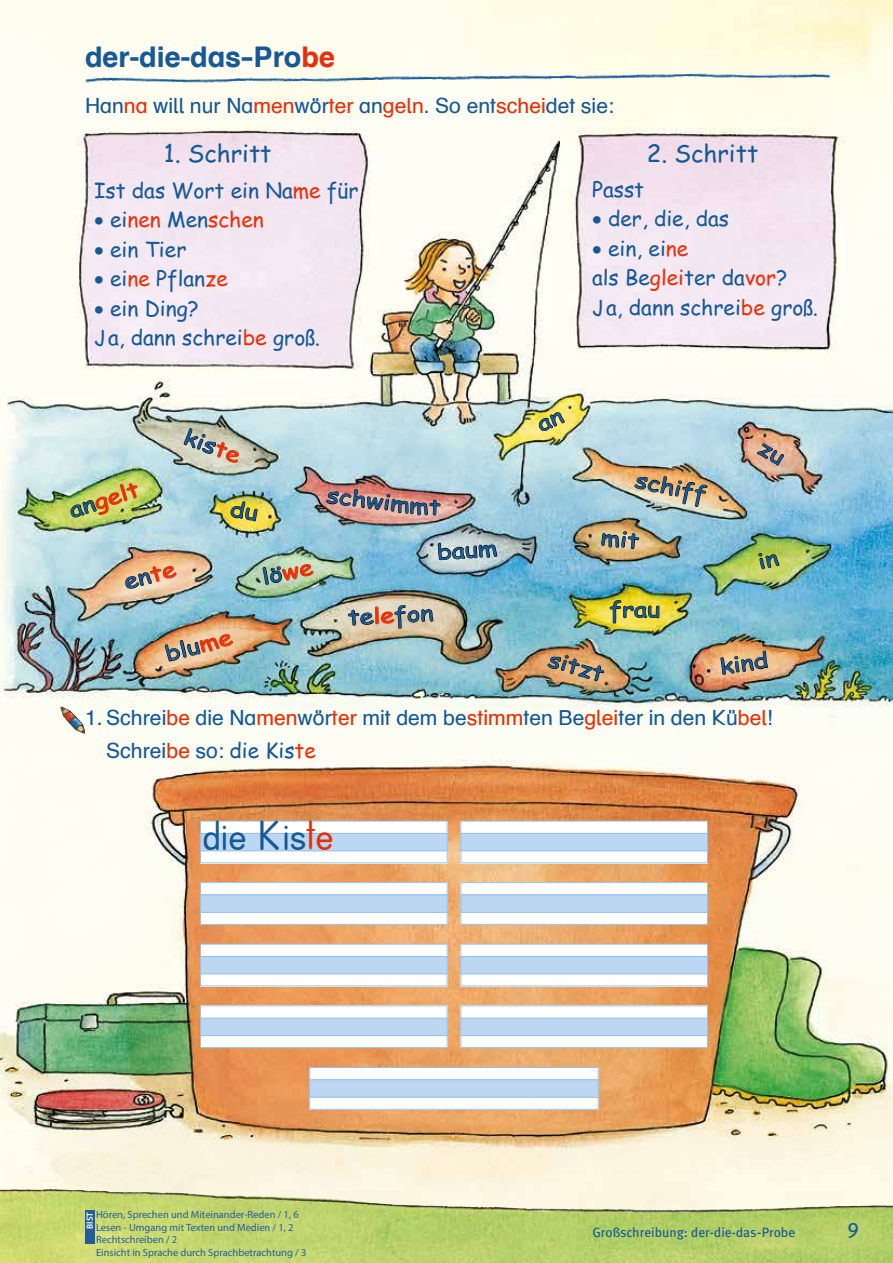
<style>
.page{position:relative;width:893px;height:1263px;background:#fff}
.page>*{position:absolute;margin:0;border:0;box-sizing:border-box;transform-origin:0 0}
.t1{font:42px "Fara Rund OE Light";color:#165995}
.t2{font:28.5px "Schulbuch Nord OE Bold";color:#165995}
.t3{font:24px "Comic Sans MSOE";color:#165995}
.t4{font:21px/29.4px "Comic Sans MSOE";color:#165995}
.t5{font:21px/33px "Schulbuch Nord OE Roman";color:#165995}
.t6{font:21px "Comic Sans MSOE";color:#165995;scale:1.2 1}
.t7{font:21px "Comic Sans MSOE";color:#e63009}
.t8{font:21px "Comic Sans MSOE";color:#e63009;scale:1.2 1}
.t9{font:21px "Meta Book Expert";color:#165995}
.t10{font:13.5px "Meta";letter-spacing:-.005em;color:#165995}
.t11{font:10.5px/12.6px "Myriad Pro";color:#255d9c}
.t12{font:600 9px "Myriad Pro";color:#fff}
.s1{color:#e63009}
.s2{color:#165995}
.s3{font-family:"Comic Sans MSOE"}
.s4{font-family:"Comic Sans MSOE";color:#e63009}
</style>
<div class="page">
<img style="left:0;top:0;width:893px;height:1189px">
<img style="left:0;top:1189px;width:893px;height:74px">
<img style="left:81px;top:60px;width:755px;height:35px">
<img style="left:60px;top:707px;width:25px;height:27px">
<img style="left:70px;top:484px;width:68px;height:34px">
<svg style="left:263px;top:553px;width:50px;height:33px;background:#abb192"></svg>
<svg style="left:125px;top:566px;width:51px;height:23px"></svg>
<svg style="left:165px;top:634px;width:68px;height:28px;background:#d6a37d"></svg>
<img style="left:348px;top:605px;width:85px;height:75px">
<svg style="left:610px;top:600px;width:49px;height:24px"></svg>
<svg style="left:720px;top:651px;width:48px;height:34px;background:#c09770"></svg>
<svg style="left:183px;top:428px;width:56px;height:35px;background:#beb4a1"></svg>
<svg style="left:548px;top:655px;width:56px;height:26px"></svg>
<div style="left:200px;top:821px;width:248px;height:42px;background:#fff"></div>
<div style="left:200px;top:833px;width:248px;height:17px;background:#bcd7f2"></div>
<hr style="left:200px;top:833px;width:248px;height:1px;background:#95c0e8">
<hr style="left:200px;top:850px;width:248px;height:1px;background:#95c0e8">
<div style="left:200px;top:821px;width:248px;height:42px;border:1px solid #95c0e8"></div>
<div style="left:460px;top:821px;width:248px;height:42px;background:#fff"></div>
<div style="left:460px;top:833px;width:248px;height:17px;background:#bcd7f2"></div>
<hr style="left:460px;top:833px;width:248px;height:1px;background:#95c0e8">
<hr style="left:460px;top:850px;width:248px;height:1px;background:#95c0e8">
<div style="left:460px;top:821px;width:248px;height:42px;border:1px solid #95c0e8"></div>
<div style="left:200px;top:882px;width:248px;height:43px;background:#fff"></div>
<div style="left:200px;top:895px;width:248px;height:17px;background:#bcd7f2"></div>
<hr style="left:200px;top:894px;width:248px;height:1px;background:#95c0e8">
<hr style="left:200px;top:912px;width:248px;height:1px;background:#95c0e8">
<div style="left:200px;top:882px;width:248px;height:43px;border:1px solid #95c0e8"></div>
<div style="left:460px;top:882px;width:248px;height:43px;background:#fff"></div>
<div style="left:460px;top:895px;width:248px;height:17px;background:#bcd7f2"></div>
<hr style="left:460px;top:894px;width:248px;height:1px;background:#95c0e8">
<hr style="left:460px;top:912px;width:248px;height:1px;background:#95c0e8">
<div style="left:460px;top:882px;width:248px;height:43px;border:1px solid #95c0e8"></div>
<div style="left:200px;top:944px;width:248px;height:42px;background:#fff"></div>
<div style="left:200px;top:956px;width:248px;height:17px;background:#bcd7f2"></div>
<hr style="left:200px;top:956px;width:248px;height:1px;background:#95c0e8">
<hr style="left:200px;top:973px;width:248px;height:1px;background:#95c0e8">
<div style="left:200px;top:944px;width:248px;height:42px;border:1px solid #95c0e8"></div>
<div style="left:460px;top:944px;width:248px;height:42px;background:#fff"></div>
<div style="left:460px;top:956px;width:248px;height:17px;background:#bcd7f2"></div>
<hr style="left:460px;top:956px;width:248px;height:1px;background:#95c0e8">
<hr style="left:460px;top:973px;width:248px;height:1px;background:#95c0e8">
<div style="left:460px;top:944px;width:248px;height:42px;border:1px solid #95c0e8"></div>
<div style="left:200px;top:1005px;width:248px;height:43px;background:#fff"></div>
<div style="left:200px;top:1018px;width:248px;height:17px;background:#bcd7f2"></div>
<hr style="left:200px;top:1018px;width:248px;height:1px;background:#95c0e8">
<hr style="left:200px;top:1035px;width:248px;height:1px;background:#95c0e8">
<div style="left:200px;top:1005px;width:248px;height:43px;border:1px solid #95c0e8"></div>
<div style="left:460px;top:1005px;width:248px;height:43px;background:#fff"></div>
<div style="left:460px;top:1018px;width:248px;height:17px;background:#bcd7f2"></div>
<hr style="left:460px;top:1018px;width:248px;height:1px;background:#95c0e8">
<hr style="left:460px;top:1035px;width:248px;height:1px;background:#95c0e8">
<div style="left:460px;top:1005px;width:248px;height:43px;border:1px solid #95c0e8"></div>
<div style="left:309px;top:1067px;width:289px;height:43px;background:#fff"></div>
<div style="left:309px;top:1079px;width:289px;height:18px;background:#bcd7f2"></div>
<hr style="left:309px;top:1079px;width:289px;height:1px;background:#95c0e8">
<hr style="left:309px;top:1097px;width:289px;height:1px;background:#95c0e8">
<div style="left:309px;top:1067px;width:289px;height:43px;border:1px solid #95c0e8"></div>
<div style="left:85px;top:1210px;width:9px;height:33px;background:#255d9c"></div>
<svg style="left:230px;top:500px;width:28px;height:22px"></svg>
<img style="left:601px;top:476px;width:107px;height:101px">
<svg style="left:537px;top:411px;width:28px;height:21px"></svg>
<svg style="left:758px;top:553px;width:21px;height:16px"></svg>
<svg style="left:757px;top:443px;width:27px;height:23px"></svg>
<img style="left:326px;top:489px;width:171px;height:94px">
<h2 class="t2" style="left:85px;top:39px;width:251px">der-die-das-Pro<span class="s1">be</span></h2>
<p class="t5" style="left:85px;top:89px;width:531px">Han<span class="s1">na</span> will nur Na<span class="s1">men</span>wör<span class="s1">ter</span> an<span class="s1">geln</span>. So ent<span class="s1">schei</span>det sie:</p>
<p class="t3" style="left:164px;top:136px;width:109px">1. Schritt</p>
<p class="t3" style="left:647px;top:136px;width:113px">2. Schritt</p>
<p class="t4" style="left:94px;top:175px;width:266px">Ist das Wort ein Na<span class="s1">me</span> für</p>
<p class="t7" style="left:94px;top:204px;width:171px"><span class="s2">• ei</span>nen <span class="s2">Men</span>schen</p>
<p class="t4" style="left:94px;top:234px;width:94px">• ein Tier</p>
<p class="t4" style="left:94px;top:263px;width:136px">• ei<span class="s1">ne</span> Pflan<span class="s1">ze</span></p>
<p class="t4" style="left:94px;top:293px;width:227px">• ein Ding?<br>Ja, dann schrei<span class="s1">be</span> groß.</p>
<p class="t8" style="left:65px;top:496px;width:62px;rotate:-18deg"><span class="s2">an</span>gelt</p>
<p class="t6" style="left:190px;top:421px;width:50px;rotate:20deg">kis<span class="s1">te</span></p>
<p class="t6" style="left:120px;top:567px;width:45px;rotate:-15deg">en<span class="s1">te</span></p>
<p class="t6" style="left:329px;top:479px;width:71px;rotate:7deg">schwim</p>
<p class="t6" style="left:259px;top:562px;width:44px;rotate:-12deg">lö<span class="s1">we</span></p>
<p class="t6" style="left:436px;top:536px;width:52px;rotate:-4deg">baum</p>
<p class="t4" style="left:592px;top:174px;width:54px">Passt</p>
<p class="t4" style="left:592px;top:203px;width:139px">• der, die, das</p>
<p class="t4" style="left:592px;top:233px;width:227px">• ein, ei<span class="s1">ne<br></span>als Be<span class="s1">glei</span>ter da<span class="s1">vor</span>?<br>Ja, dann schrei<span class="s1">be</span> groß.</p>
<p class="t6" style="left:639px;top:464px;width:62px;rotate:12deg">schiff</p>
<p class="t6" style="left:161px;top:639px;width:58px;rotate:-15deg">blu<span class="s1">me</span></p>
<p class="t6" style="left:347px;top:602px;width:73px;rotate:-3deg">te<span class="s1">le</span>fon</p>
<p class="t6" style="left:609px;top:594px;width:44px">frau</p>
<p class="t6" style="left:554px;top:644px;width:49px;rotate:16deg">sitzt</p>
<p class="t6" style="left:717px;top:652px;width:42px;rotate:-9deg">kind</p>
<p class="t5" style="left:106px;top:700px;width:668px;text-indent:-21px">1. Schrei<span class="s1">be</span> die Na<span class="s1">men</span>wör<span class="s1">ter</span> mit dem be<span class="s1">stimm</span>ten Be<span class="s1">glei</span>ter in den Kü<span class="s1">bel</span>!<br>Schrei<span class="s1">be</span> so: <span class="s3">die Kis</span><span class="s4">te</span></p>
<h1 class="t1" style="left:203px;top:813px;width:133px">die Kis<span class="s1">te</span></h1>
<p class="t12" style="left:84px;top:1229px;width:18px;rotate:-90deg">BIST</p>
<p class="t11" style="left:96px;top:1208px;width:212px">Hören, Sprechen und Miteinander-Reden / 1, 6<br>Lesen - Umgang mit Texten und Medien / 1, 2<br>Rechtschreiben / 2<br>Einsicht in Sprache durch Sprachbetrachtung / 3</p>
<p class="t10" style="left:592px;top:1224px;width:204px">Großschreibung: der-die-das-Probe</p>
<p class="t9" style="left:847px;top:1217px;width:13px">9</p>
</div>
